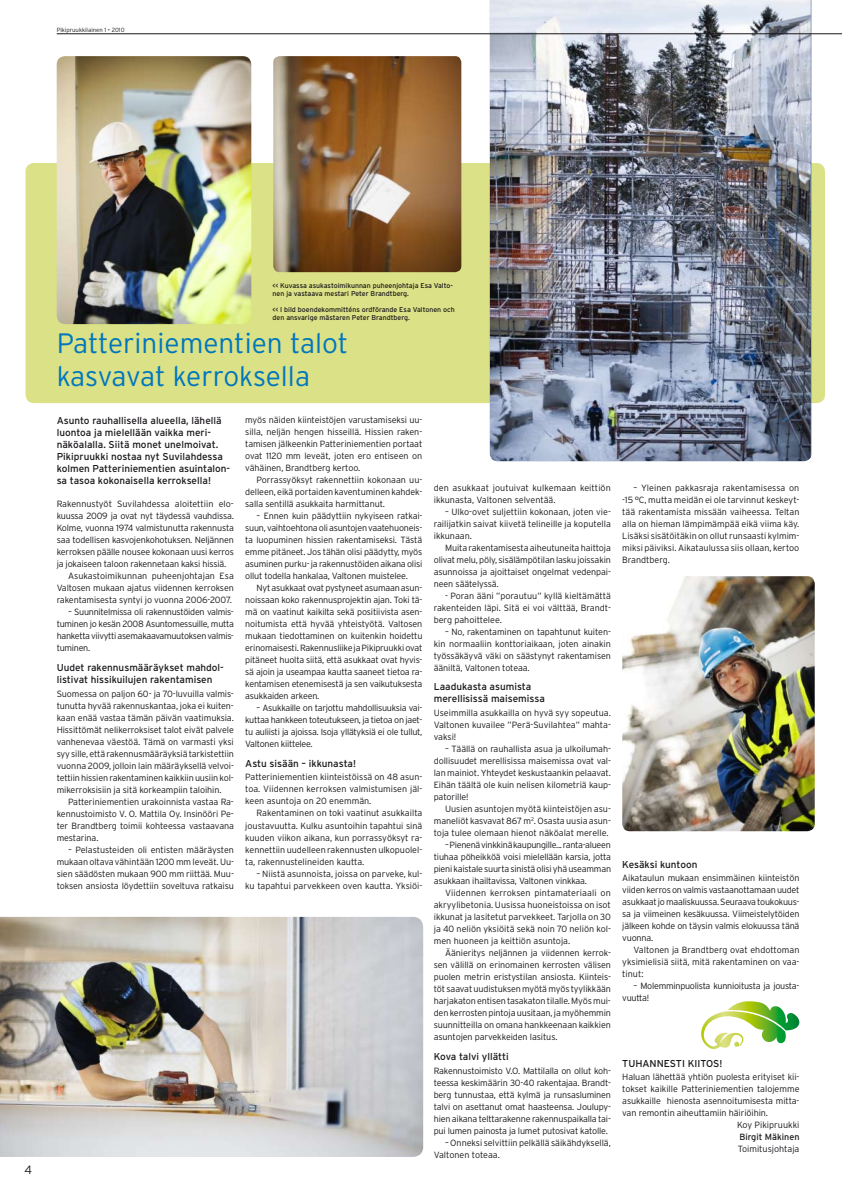
<style>
.page{position:relative;width:842px;height:1191px;background:#fff}
.page>*{position:absolute;margin:0;border:0;box-sizing:border-box;transform-origin:0 0}
.t1{font:300 28px/33.6px "Interstate";color:#0076bd}
.t2{font:300 12px "Interstate";color:#1a171b}
.t3{font:10px/12px "Interstate";color:#1a171b}
.t4{font:300 9px/12px "Interstate";letter-spacing:-.01em;color:#1a171b;text-align:justify}
.t5{font:300 9px/12px "Interstate";letter-spacing:-.03em;color:#1a171b}
.t6{font:9px "Interstate";color:#1a171b}
.t7{font:7px/8px "Interstate";color:#1a171b}
.t8{font:300 6px "Interstate";color:#1a171b}
</style>
<div class="page">
<div style="left:26px;top:163px;width:799px;height:240px;background:#dae186;border-radius:9px"></div>
<img style="left:0;top:917px;width:423px;height:240px">
<img style="left:622px;top:576px;width:193px;height:255px">
<img style="left:57px;top:56px;width:194px;height:268px">
<img style="left:273px;top:56px;width:188px;height:216px">
<img style="left:490px;top:0;width:321px;height:461px">
<svg style="left:701px;top:1001px;width:98px;height:48px"></svg>
<hr style="left:57px;top:34px;width:785px;height:1px;background:#1a171b">
<p class="t8" style="left:57px;top:27px;width:69px">Pikipruukkilainen 1 • 2010</p>
<h2 class="t2" style="left:24px;top:1163px;width:9px">4</h2>
<p class="t7" style="left:273px;top:281px;width:182px">&lt;&lt; Kuvassa asukastoimikunnan puheenjohtaja Esa Valto&shy;nen ja vastaava mestari Peter Brandtberg.</p>
<p class="t7" style="left:273px;top:305px;width:184px">&lt;&lt; I bild boendekommitténs ordförande Esa Valtonen och den ansvarige mästaren Peter Brandtberg.</p>
<h1 class="t1" style="left:57px;top:326px;width:293px">Patteriniementien talot kasvavat kerroksella</h1>
<p class="t3" style="left:57px;top:414px;width:175px">Asunto rauhallisella alueella, lähellä luontoa ja mielellään vaikka meri&shy;näköalalla. Siitä monet unelmoivat.<br>Pikipruukki nostaa nyt Suvilahdessa kolmen Patteriniementien asuintalon&shy;sa tasoa kokonaisella kerroksella!</p>
<p class="t4" style="left:57px;top:498px;width:179px">Rakennustyöt Suvilahdessa aloitettiin elo-</p>
<p class="t4" style="left:57px;top:510px;width:179px">kuussa 2009 ja ovat nyt täydessä vauhdissa.</p>
<p class="t4" style="left:57px;top:522px;width:179px">Kolme, vuonna 1974 valmistunutta rakennusta</p>
<p class="t4" style="left:57px;top:534px;width:179px">saa todellisen kasvojenkohotuksen. Neljännen</p>
<p class="t4" style="left:57px;top:546px;width:179px">kerroksen päälle nousee kokonaan uusi kerros</p>
<p class="t4" style="left:57px;top:558px;width:171px">ja jokaiseen taloon rakennetaan kaksi hissiä.</p>
<p class="t4" style="left:68px;top:570px;width:167px">Asukastoimikunnan puheenjohtajan Esa</p>
<p class="t4" style="left:57px;top:582px;width:179px">Valtosen mukaan ajatus viidennen kerroksen</p>
<p class="t4" style="left:57px;top:594px;width:177px">rakentamisesta syntyi jo vuonna 2006-2007.</p>
<p class="t4" style="left:57px;top:606px;width:179px;text-indent:11px">– Suunnitelmissa oli rakennustöiden valmis&shy;tuminen jo kesän 2008 Asuntomessuille, mutta hanketta viivytti asemakaavamuutoksen valmis&shy;tuminen.</p>
<p class="t3" style="left:57px;top:661px;width:169px">Uudet rakennusmääräykset mahdol&shy;listivat hissikuilujen rakentamisen</p>
<p class="t4" style="left:57px;top:687px;width:179px">Suomessa on paljon 60- ja 70-luvuilla valmis&shy;tunutta hyvää rakennuskantaa, joka ei kuiten&shy;kaan enää vastaa tämän päivän vaatimuksia.<br>Hissittömät nelikerroksiset talot eivät palvele vanhenevaa väestöä. Tämä on varmasti yksi syy sille, että rakennusmääräyksiä tarkistettiin vuonna 2009, jolloin lain määräyksellä velvoi&shy;tettiin hissien rakentaminen kaikkiin uusiin kol&shy;mikerroksisiin ja sitä korkeampiin taloihin.</p>
<p class="t4" style="left:57px;top:795px;width:179px;text-indent:11px">Patteriniementien urakoinnista vastaa Ra&shy;kennustoimisto V. O. Mattila Oy. Insinööri Pe&shy;ter Brandtberg toimii kohteessa vastaavana mestarina.</p>
<p class="t4" style="left:57px;top:843px;width:179px;text-indent:11px">– Pelastusteiden oli entisten määräysten mukaan oltava vähintään 1200 mm leveät. Uu&shy;sien säädösten mukaan 900 mm riittää. Muu&shy;toksen ansiosta löydettiin soveltuva ratkaisu</p>
<p class="t4" style="left:245px;top:414px;width:179px">myös näiden kiinteistöjen varustamiseksi uu&shy;silla, neljän hengen hisseillä. Hissien raken&shy;tamisen jälkeenkin Patteriniementien portaat ovat 1120 mm leveät, joten ero entiseen on vähäinen, Brandtberg kertoo.</p>
<p class="t4" style="left:245px;top:474px;width:179px;text-indent:11px">Porrassyöksyt rakennettiin kokonaan uu&shy;delleen, eikä portaiden kaventuminen kahdek&shy;salla sentillä asukkaita harmittanut.</p>
<p class="t4" style="left:245px;top:510px;width:179px;text-indent:11px">– Ennen kuin päädyttiin nykyiseen ratkai&shy;suun, vaihtoehtona oli asuntojen vaatehuoneis&shy;ta luopuminen hissien rakentamiseksi. Tästä emme pitäneet. Jos tähän olisi päädytty, myös asuminen purku- ja rakennustöiden aikana olisi ollut todella hankalaa, Valtonen muistelee.</p>
<p class="t4" style="left:245px;top:582px;width:179px;text-indent:11px">Nyt asukkaat ovat pystyneet asumaan asun&shy;noissaan koko rakennusprojektin ajan. Toki tä&shy;mä on vaatinut kaikilta sekä positiivista asen&shy;noitumista että hyvää yhteistyötä. Valtosen mukaan tiedottaminen on kuitenkin hoidettu erinomaisesti. Rakennusliike ja Pikipruukki ovat pitäneet huolta siitä, että asukkaat ovat hyvis&shy;sä ajoin ja useampaa kautta saaneet tietoa ra&shy;kentamisen etenemisestä ja sen vaikutuksesta asukkaiden arkeen.</p>
<p class="t4" style="left:245px;top:701px;width:179px;text-indent:11px">– Asukkaille on tarjottu mahdollisuuksia vai&shy;kuttaa hankkeen toteutukseen, ja tietoa on jaet&shy;tu auliisti ja ajoissa. Isoja yllätyksiä ei ole tullut, Valtonen kiittelee.</p>
<p class="t3" style="left:245px;top:757px;width:112px">Astu sisään – ikkunasta!</p>
<p class="t4" style="left:245px;top:771px;width:179px">Patteriniementien kiinteistöissä on 48 asun&shy;toa. Viidennen kerroksen valmistumisen jäl&shy;keen asuntoja on 20 enemmän.</p>
<p class="t4" style="left:245px;top:807px;width:179px;text-indent:11px">Rakentaminen on toki vaatinut asukkailta joustavuutta. Kulku asuntoihin tapahtui sinä kuuden viikon aikana, kun porrassyöksyt ra&shy;kennettiin uudelleen rakennusten ulkopuolel&shy;ta, rakennustelineiden kautta.</p>
<p class="t4" style="left:245px;top:867px;width:179px;text-align:right">– Niistä asunnoista, joissa on parveke, kul&shy;ku tapahtui parvekkeen oven kautta. Yksiöi-</p>
<p class="t4" style="left:434px;top:481px;width:179px">den asukkaat joutuivat kulkemaan keittiön ikkunasta, Valtonen selventää.</p>
<p class="t4" style="left:434px;top:505px;width:179px;text-indent:11px">– Ulko-ovet suljettiin kokonaan, joten vie&shy;railijatkin saivat kiivetä telineille ja koputella ikkunaan.</p>
<p class="t4" style="left:434px;top:541px;width:179px;text-indent:11px">Muita rakentamisesta aiheutuneita haittoja olivat melu, pöly, sisälämpötilan lasku joissakin asunnoissa ja ajoittaiset ongelmat vedenpai&shy;neen säätelyssä.</p>
<p class="t4" style="left:434px;top:589px;width:179px;text-indent:11px">- Poran ääni ”porautuu” kyllä kieltämättä rakenteiden läpi. Sitä ei voi välttää, Brandt&shy;berg pahoittelee.</p>
<p class="t4" style="left:434px;top:625px;width:179px;text-indent:11px">– No, rakentaminen on tapahtunut kuiten&shy;kin normaaliin konttoriaikaan, joten ainakin työssäkäyvä väki on säästynyt rakentamisen ääniltä, Valtonen toteaa.</p>
<p class="t3" style="left:434px;top:680px;width:113px">Laadukasta asumista merellisissä maisemissa</p>
<p class="t4" style="left:434px;top:707px;width:179px">Useimmilla asukkailla on hyvä syy sopeutua.<br>Valtonen kuvailee ”Perä-Suvilahtea” mahta&shy;vaksi!</p>
<p class="t4" style="left:434px;top:742px;width:179px;text-indent:11px">– Täällä on rauhallista asua ja ulkoilumah&shy;dollisuudet merellisissa maisemissa ovat val&shy;lan mainiot. Yhteydet keskustaankin pelaavat.<br>Eihän täältä ole kuin nelisen kilometriä kaup&shy;patorille!</p>
<p class="t4" style="left:434px;top:802px;width:179px;text-indent:11px">Uusien asuntojen myötä kiinteistöjen asu&shy;maneliöt kasvavat 867 m<sup>2</sup>. Osasta uusia asun&shy;toja tulee olemaan hienot näköalat merelle.</p>
<p class="t4" style="left:434px;top:838px;width:179px;text-indent:11px">– Pienenä vinkkinä kaupungille... ranta-alueen tiuhaa pöheikköä voisi mielellään karsia, jotta pieni kaistale suurta sinistä olisi yhä useamman asukkaan ihailtavissa, Valtonen vinkkaa.</p>
<p class="t4" style="left:434px;top:886px;width:179px;text-indent:11px">Viidennen kerroksen pintamateriaali on akryylibetonia. Uusissa huoneistoissa on isot ikkunat ja lasitetut parvekkeet. Tarjolla on 30 ja 40 neliön yksiöitä sekä noin 70 neliön kol&shy;men huoneen ja keittiön asuntoja.</p>
<p class="t4" style="left:434px;top:946px;width:179px;text-indent:11px">Äänieritys neljännen ja viidennen kerrok&shy;sen välillä on erinomainen kerrosten välisen puolen metrin eristystilan ansiosta. Kiinteis&shy;töt saavat uudistuksen myötä myös tyylikkään harjakaton entisen tasakaton tilalle. Myös mui&shy;den kerrosten pintoja uusitaan, ja myöhemmin suunnitteilla on omana hankkeenaan kaikkien asuntojen parvekkeiden lasitus.</p>
<p class="t3" style="left:434px;top:1050px;width:77px">Kova talvi yllätti</p>
<p class="t4" style="left:434px;top:1064px;width:179px">Rakennustoimisto V.O. Mattilalla on ollut koh&shy;teessa keskimäärin 30-40 rakentajaa. Brandt&shy;berg tunnustaa, että kylmä ja runsasluminen talvi on asettanut omat haasteensa. Joulupy&shy;hien aikana telttarakenne rakennuspaikalla tai&shy;pui lumen painosta ja lumet putosivat katolle.</p>
<p class="t4" style="left:434px;top:1136px;width:179px;text-indent:11px">– Onneksi selvittiin pelkällä säikähdyksellä,<br>Valtonen toteaa.</p>
<p class="t4" style="left:622px;top:481px;width:179px;text-indent:11px">– Yleinen pakkasraja rakentamisessa on -15 °C, mutta meidän ei ole tarvinnut keskeyt&shy;tää rakentamista missään vaiheessa. Teltan alla on hieman lämpimämpää eikä viima käy.<br>Lisäksi sisätöitäkin on ollut runsaasti kylmim&shy;miksi päiviksi. Aikataulussa siis ollaan, kertoo Brandtberg.</p>
<p class="t3" style="left:622px;top:858px;width:77px">Kesäksi kuntoon</p>
<p class="t4" style="left:622px;top:872px;width:179px">Aikataulun mukaan ensimmäinen kiinteistön viiden kerros on valmis vastaanottamaan uudet asukkaat jo maaliskuussa. Seuraava toukokuus&shy;sa ja viimeinen kesäkuussa. Viimeistelytöiden jälkeen kohde on täysin valmis elokuussa tänä vuonna.</p>
<p class="t4" style="left:622px;top:944px;width:179px;text-indent:11px">Valtonen ja Brandtberg ovat ehdottoman yksimielisiä siitä, mitä rakentaminen on vaa&shy;tinut:</p>
<p class="t5" style="left:622px;top:980px;width:179px;text-indent:11px">– Molemminpuolista kunnioitusta ja jousta&shy;vuutta!</p>
<p class="t3" style="left:622px;top:1057px;width:102px">TUHANNESTI KIITOS!</p>
<p class="t4" style="left:622px;top:1071px;width:179px">Haluan lähettää yhtiön puolesta erityiset kii-</p>
<p class="t4" style="left:622px;top:1083px;width:179px">tokset kaikille Patteriniementien talojemme</p>
<p class="t4" style="left:622px;top:1095px;width:179px">asukkaille hienosta asennoitumisesta mitta-</p>
<p class="t4" style="left:622px;top:1107px;width:147px">van remontin aiheuttamiin häiriöihin.</p>
<p class="t4" style="left:737px;top:1119px;width:64px">Koy Pikipruukki</p>
<p class="t6" style="left:739px;top:1132px;width:62px">Birgit Mäkinen</p>
<p class="t4" style="left:738px;top:1143px;width:63px">Toimitusjohtaja</p>
</div>
